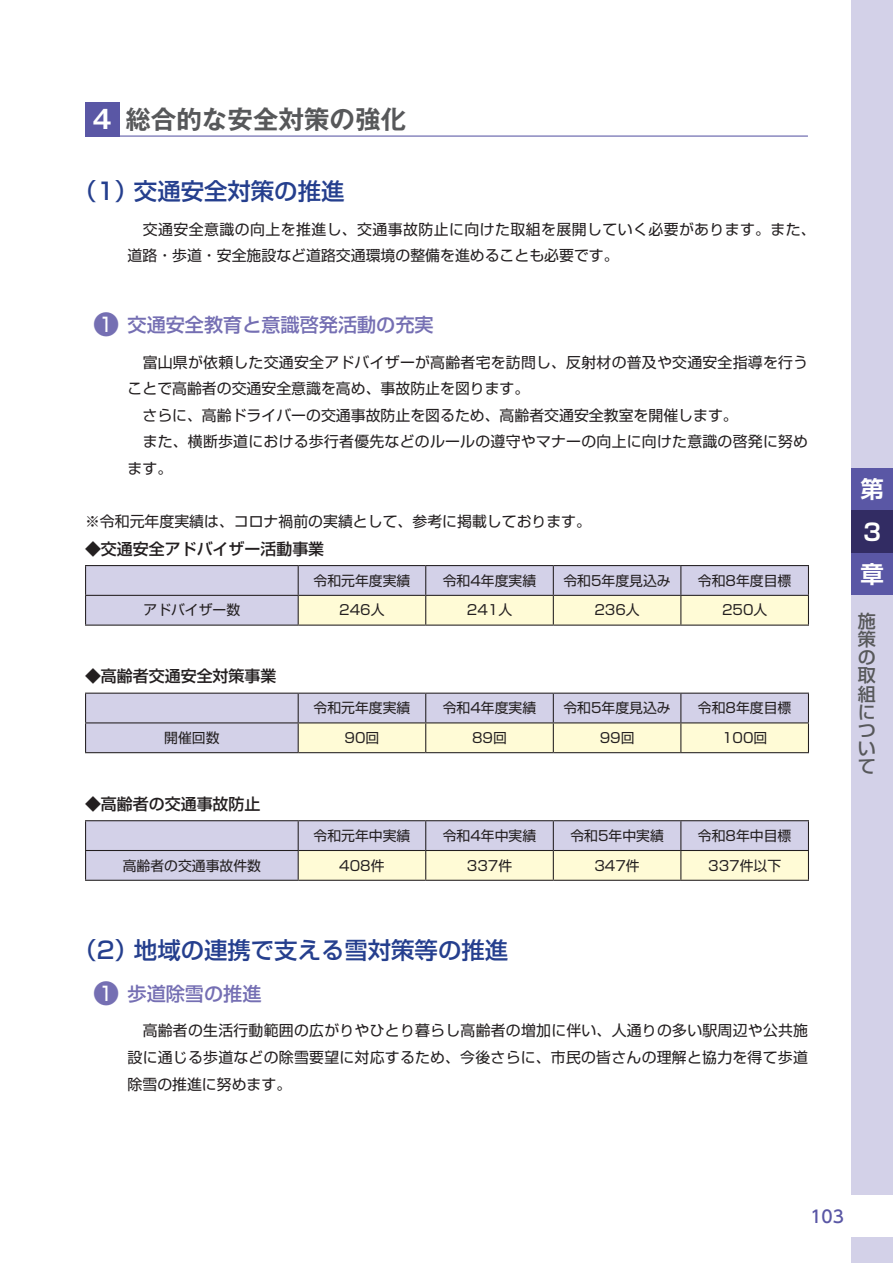
<style>
.page{position:relative;width:893px;height:1263px;background:#fff}
.page>*{position:absolute;margin:0;border:0;box-sizing:border-box;transform-origin:0 0}
.t1{font:700 25.5px "Gothic MB101 Pro De";color:#57585a}
.t2{font:500 23.4px "Shin Go Pro";color:#253f8e}
.t3{font:700 23.4px/42.5px "Shin Go Pro De";color:#fff}
.t4{font:500 19.2px "Shin Go Pro";color:#756fb3}
.t5{font:500 18px/18px "Shin Go Pro";color:#57585a;text-align:justify}
.t6{font:500 16.95px "UD Shin Go Pro";color:#5a57a5}
.t7{font:500 15.9px "Shin Go Pro";color:#231f20}
.t8{font:14.85px/26.5px "Shin Go Pro";letter-spacing:.015em;color:#231f20}
.t9{font:13.8px "Shin Go Pro";color:#231f20}
.s1{color:#fff}
.s2{font-size:25.5px}
</style>
<div class="page">
<div style="left:85px;top:102px;width:34px;height:34px;background:#5a57a5"></div>
<hr style="left:85px;top:136px;width:34px;height:1px;background:#5a57a5">
<hr style="left:119px;top:136px;width:689px;height:1px;background:#5a57a5">
<hr style="left:85px;top:565px;width:213px;height:1px;background:#231f20">
<hr style="left:298px;top:565px;width:128px;height:1px;background:#231f20">
<hr style="left:426px;top:565px;width:127px;height:1px;background:#231f20">
<hr style="left:553px;top:565px;width:128px;height:1px;background:#231f20">
<hr style="left:681px;top:565px;width:128px;height:1px;background:#231f20">
<svg style="left:85px;top:566px;width:724px;height:59px;background:#dbd8da"></svg>
<hr style="left:85px;top:625px;width:213px;height:1px;background:#231f20">
<hr style="left:298px;top:625px;width:128px;height:1px;background:#231f20">
<hr style="left:426px;top:625px;width:127px;height:1px;background:#231f20">
<hr style="left:553px;top:625px;width:128px;height:1px;background:#231f20">
<hr style="left:681px;top:625px;width:128px;height:1px;background:#231f20">
<svg style="left:85px;top:693px;width:724px;height:59px;background:#dbd8da"></svg>
<hr style="left:85px;top:752px;width:213px;height:1px;background:#231f20">
<hr style="left:298px;top:752px;width:128px;height:1px;background:#231f20">
<hr style="left:426px;top:752px;width:127px;height:1px;background:#231f20">
<hr style="left:553px;top:752px;width:128px;height:1px;background:#231f20">
<hr style="left:681px;top:752px;width:128px;height:1px;background:#231f20">
<hr style="left:85px;top:820px;width:213px;height:1px;background:#231f20">
<hr style="left:298px;top:820px;width:128px;height:1px;background:#231f20">
<hr style="left:426px;top:820px;width:127px;height:1px;background:#231f20">
<hr style="left:553px;top:820px;width:128px;height:1px;background:#231f20">
<hr style="left:681px;top:820px;width:128px;height:1px;background:#231f20">
<svg style="left:85px;top:821px;width:724px;height:59px;background:#dbd8da"></svg>
<hr style="left:85px;top:880px;width:213px;height:1px;background:#231f20">
<hr style="left:298px;top:880px;width:128px;height:1px;background:#231f20">
<hr style="left:426px;top:880px;width:127px;height:1px;background:#231f20">
<hr style="left:553px;top:880px;width:128px;height:1px;background:#231f20">
<hr style="left:681px;top:880px;width:128px;height:1px;background:#231f20">
<div style="left:851px;top:0;width:42px;height:468px;background:#d3d1e8"></div>
<div style="left:851px;top:468px;width:42px;height:42px;background:#5a57a5"></div>
<div style="left:851px;top:510px;width:42px;height:43px;background:#322c63"></div>
<div style="left:851px;top:553px;width:42px;height:42px;background:#5a57a5"></div>
<div style="left:851px;top:595px;width:42px;height:600px;background:#d3d1e8"></div>
<div style="left:851px;top:1237px;width:42px;height:26px;background:#d3d1e8"></div>
<h1 class="t1" style="left:92px;top:98px;width:315px"><span class="s1">4</span> 総合的な安全対策の強化</h1>
<h2 class="t2" style="left:73px;top:172px;width:273px">（1）交通安全対策の推進</h2>
<p class="t8" style="left:128px;top:214px;width:689px">　交通安全意識の向上を推進し、交通事故防止に向けた取組を展開していく必要があります。また、道路・歩道・安全施設など道路交通環境の整備を進めることも必要です。</p>
<p class="t4" style="left:94px;top:309px;width:342px"><span class="s2">❶</span> 交通安全教育と意識啓発活動の充実</p>
<p class="t8" style="left:128px;top:347px;width:682px">　富山県が依頼した交通安全アドバイザーが高齢者宅を訪問し、反射材の普及や交通安全指導を行うことで高齢者の交通安全意識を高め、事故防止を図ります。<br>　さらに、高齢ドライバーの交通事故防止を図るため、高齢者交通安全教室を開催します。<br>　また、横断歩道における歩行者優先などのルールの遵守やマナーの向上に向けた意識の啓発に努めます。</p>
<p class="t8" style="left:85px;top:506px;width:507px">※令和元年度実績は、コロナ禍前の実績として、参考に掲載しております。</p>
<p class="t7" style="left:85px;top:535px;width:241px">◆交通安全アドバイザー活動事業</p>
<p class="t9" style="left:314px;top:569px;width:98px">令和元年度実績</p>
<p class="t9" style="left:443px;top:569px;width:95px">令和4年度実績</p>
<p class="t9" style="left:563px;top:569px;width:109px">令和5年度見込み</p>
<p class="t9" style="left:698px;top:569px;width:95px">令和8年度目標</p>
<p class="t9" style="left:143px;top:599px;width:98px">アドバイザー数</p>
<p class="t9" style="left:339px;top:599px;width:47px">246人</p>
<p class="t9" style="left:467px;top:599px;width:47px">241人</p>
<p class="t9" style="left:594px;top:599px;width:47px">236人</p>
<p class="t9" style="left:722px;top:599px;width:47px">250人</p>
<p class="t7" style="left:85px;top:663px;width:193px">◆高齢者交通安全対策事業</p>
<p class="t9" style="left:314px;top:697px;width:98px">令和元年度実績</p>
<p class="t9" style="left:443px;top:697px;width:95px">令和4年度実績</p>
<p class="t9" style="left:563px;top:697px;width:109px">令和5年度見込み</p>
<p class="t9" style="left:698px;top:697px;width:95px">令和8年度目標</p>
<p class="t9" style="left:164px;top:726px;width:57px">開催回数</p>
<p class="t9" style="left:345px;top:726px;width:36px">90回</p>
<p class="t9" style="left:472px;top:726px;width:36px">89回</p>
<p class="t9" style="left:600px;top:726px;width:36px">99回</p>
<p class="t9" style="left:722px;top:726px;width:47px">100回</p>
<p class="t7" style="left:85px;top:791px;width:177px">◆高齢者の交通事故防止</p>
<p class="t9" style="left:314px;top:824px;width:98px">令和元年中実績</p>
<p class="t9" style="left:443px;top:824px;width:95px">令和4年中実績</p>
<p class="t9" style="left:570px;top:824px;width:95px">令和5年中実績</p>
<p class="t9" style="left:698px;top:824px;width:95px">令和8年中目標</p>
<p class="t9" style="left:123px;top:854px;width:140px">高齢者の交通事故件数</p>
<p class="t9" style="left:339px;top:854px;width:47px">408件</p>
<p class="t9" style="left:467px;top:854px;width:47px">337件</p>
<p class="t9" style="left:594px;top:854px;width:47px">347件</p>
<p class="t9" style="left:708px;top:854px;width:74px">337件以下</p>
<h2 class="t2" style="left:73px;top:931px;width:436px">（2）地域の連携で支える雪対策等の推進</h2>
<p class="t4" style="left:94px;top:978px;width:169px"><span class="s2">❶</span> 歩道除雪の推進</p>
<p class="t8" style="left:128px;top:1016px;width:682px;text-align:justify">　高齢者の生活行動範囲の広がりやひとり暮らし高齢者の増加に伴い、人通りの多い駅周辺や公共施設に通じる歩道などの除雪要望に対応するため、今後さらに、市民の皆さんの理解と協力を得て歩道除雪の推進に努めます。</p>
<h2 class="t3" style="left:860px;top:465px;width:24px">第<br>３章</h2>
<p class="t5" style="left:858px;top:610px;width:19px">施策の取組について</p>
<p class="t6" style="left:810px;top:1202px;width:35px">103</p>
</div>
